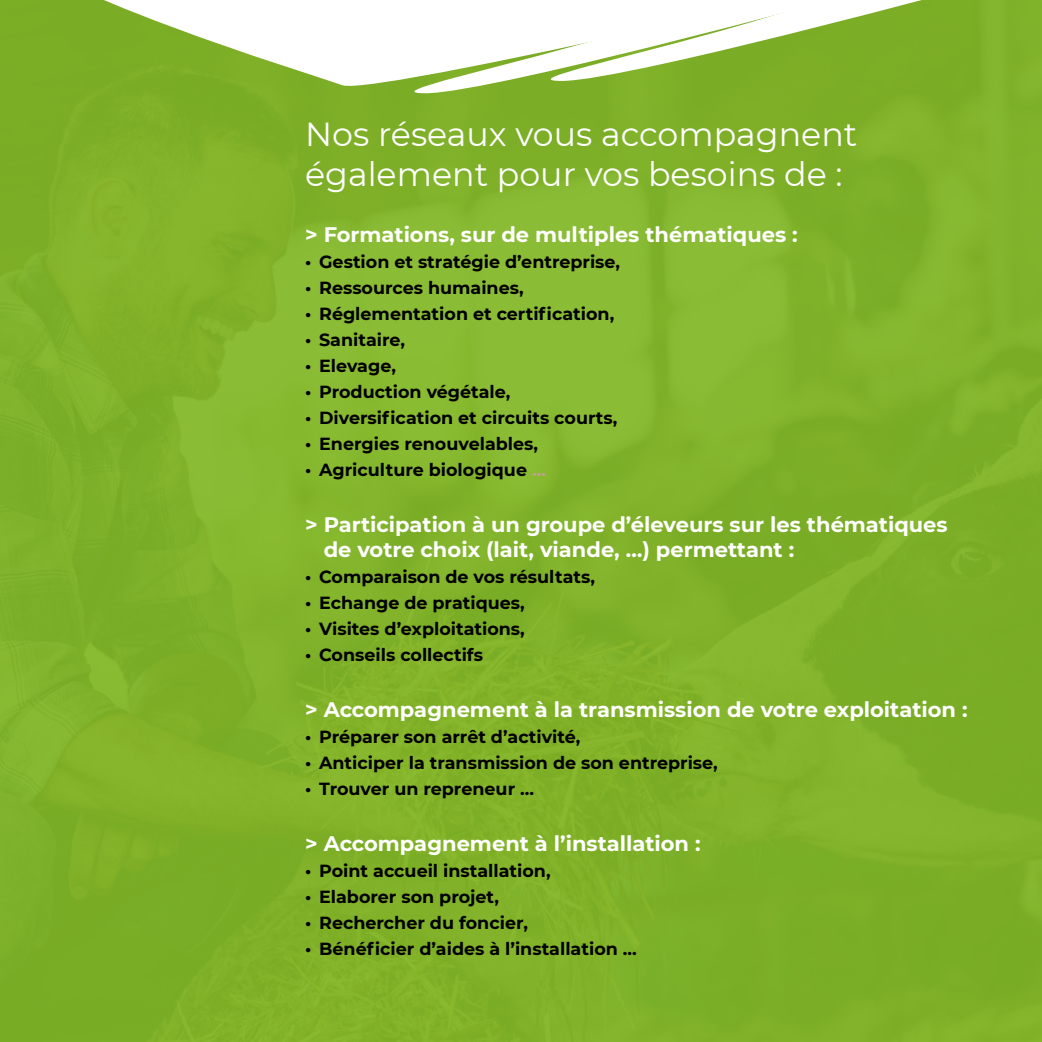
<style>
.page{position:relative;width:1042px;height:1042px;background:#fff}
.page>*{position:absolute;margin:0;border:0;box-sizing:border-box;transform-origin:0 0}
.t1{font:33.25px/39.9px "Montserrat";color:#fff}
.t2{font:700 21px/25.2px "Montserrat";color:#fff}
.t3{font:700 17.5px "Montserrat";color:#000}
.s1{color:#baa28e}
</style>
<div class="page">
<img style="left:0;top:98px;width:1042px;height:944px">
<svg style="left:0;top:0;width:1042px;height:98px;fill:#7bad26"></svg>
<svg style="left:903px;top:0;width:136px;height:81px;background:#7eaf28"></svg>
<svg style="left:357px;top:0;width:546px;height:93px"></svg>
<h1 class="t1" style="left:305px;top:113px;width:554px">Nos réseaux vous accompagnent également pour vos besoins de :</h1>
<p class="t2" style="left:305px;top:221px;width:494px">&gt; Formations, sur de multiples thématiques :</p>
<p class="t3" style="left:305px;top:249px;width:316px">• Gestion et stratégie d’entreprise,</p>
<p class="t3" style="left:305px;top:275px;width:220px">• Ressources humaines,</p>
<p class="t3" style="left:305px;top:301px;width:311px">• Réglementation et certification,</p>
<p class="t3" style="left:305px;top:327px;width:102px">• Sanitaire,</p>
<p class="t3" style="left:305px;top:353px;width:92px">• Elevage,</p>
<p class="t3" style="left:305px;top:379px;width:207px">• Production végétale,</p>
<p class="t3" style="left:305px;top:405px;width:314px">• Diversification et circuits courts,</p>
<p class="t3" style="left:305px;top:431px;width:234px">• Energies renouvelables,</p>
<p class="t3" style="left:305px;top:457px;width:242px">• Agriculture biologique <span class="s1">…</span></p>
<p class="t2" style="left:324px;top:511px;width:625px;text-indent:-19px">&gt; Participation à un groupe d’éleveurs sur les thématiques de votre choix (lait, viande, …) permettant :</p>
<p class="t3" style="left:305px;top:564px;width:291px">• Comparaison de vos résultats,</p>
<p class="t3" style="left:305px;top:590px;width:221px">• Echange de pratiques,</p>
<p class="t3" style="left:305px;top:616px;width:221px">• Visites d’exploitations,</p>
<p class="t3" style="left:305px;top:642px;width:179px">• Conseils collectifs</p>
<p class="t2" style="left:305px;top:696px;width:664px">&gt; Accompagnement à la transmission de votre exploitation :</p>
<p class="t3" style="left:305px;top:724px;width:277px">• Préparer son arrêt d’activité,</p>
<p class="t3" style="left:305px;top:750px;width:414px">• Anticiper la transmission de son entreprise,</p>
<p class="t3" style="left:305px;top:776px;width:230px">• Trouver un repreneur …</p>
<p class="t2" style="left:305px;top:830px;width:397px">&gt; Accompagnement à l’installation :</p>
<p class="t3" style="left:305px;top:858px;width:247px">• Point accueil installation,</p>
<p class="t3" style="left:305px;top:884px;width:195px">• Elaborer son projet,</p>
<p class="t3" style="left:305px;top:910px;width:224px">• Rechercher du foncier,</p>
<p class="t3" style="left:305px;top:936px;width:333px">• Bénéficier d’aides à l’installation …</p>
</div>
